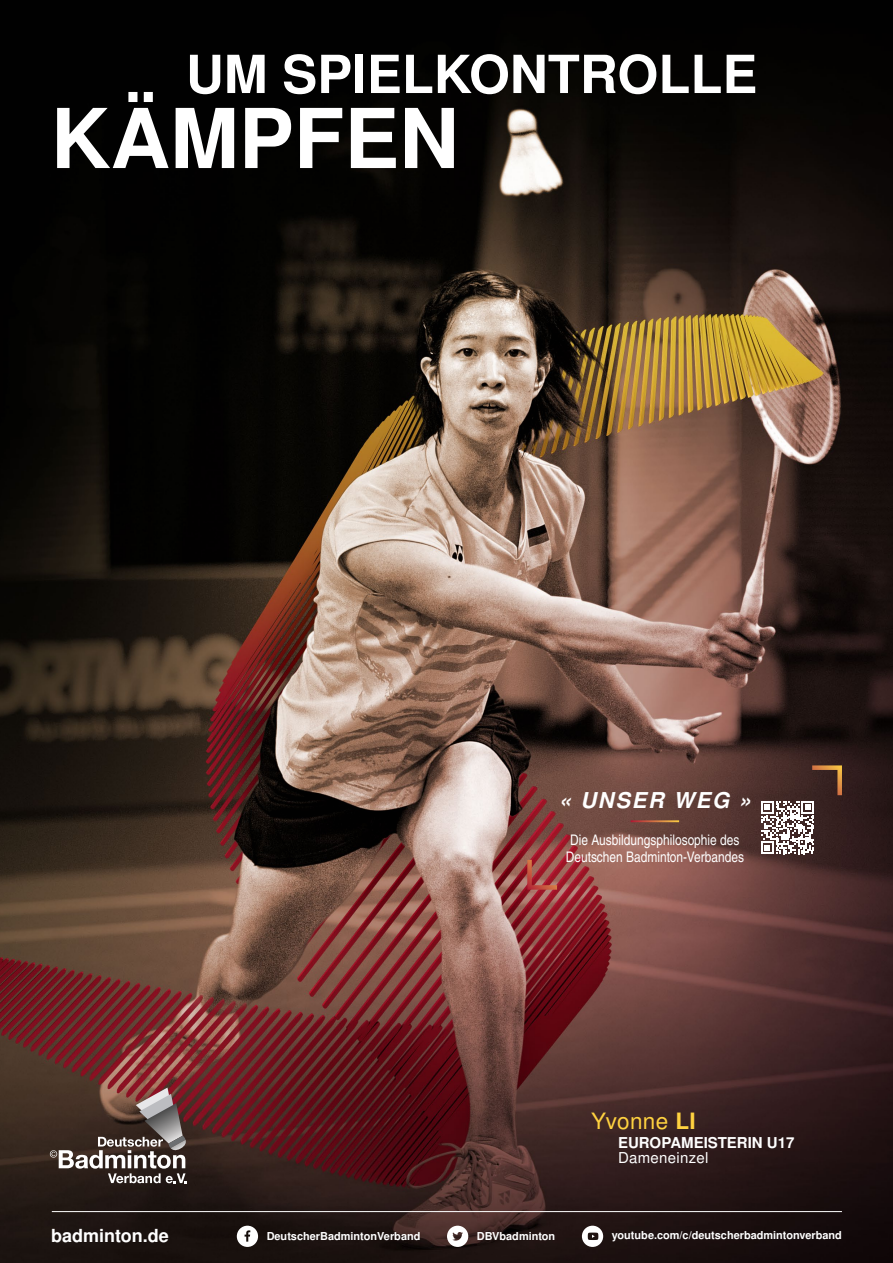
<style>
.page{position:relative;width:893px;height:1263px;background:#fff}
.page>*{position:absolute;margin:0;border:0;box-sizing:border-box;transform-origin:0 0}
.t1{font:700 82.5px "Nimbus San L";color:#fff}
.t2{font:700 52.5px "Nimbus San L";color:#fff}
.t3{font:22.5px "Nimbus San L";letter-spacing:.02em;color:#ffd240}
.t4{font:italic 700 21.9px "Nimbus San L";letter-spacing:.08em;color:#fff}
.t5{font:700 18px "Nimbus San L";color:#fff}
.t6{font:700 15px "Nimbus San L";color:#fff}
.t7{font:15px "Nimbus San L";letter-spacing:.02em;color:#fff}
.t8{font:condensed 14.55px/17.5px "Nimbus San L";color:#fff;text-align:center}
.t9{font:700 10.95px "Nimbus San L";color:#fff}
.s1{font-weight:700}
</style>
<div class="page">
<img style="left:0;top:0;width:893px;height:1263px">
<svg style="left:237px;top:1226px;width:21px;height:21px"></svg>
<svg style="left:447px;top:1226px;width:21px;height:21px"></svg>
<svg style="left:50px;top:1087px;width:137px;height:96px;background:#66544f"></svg>
<hr style="left:52px;top:1211px;width:790px;height:1px;background:#fff">
<svg style="left:582px;top:1226px;width:21px;height:21px"></svg>
<svg style="left:761px;top:801px;width:53px;height:53px"></svg>
<hr style="left:631px;top:820px;width:48px;height:2px;background:#fff">
<svg style="left:527px;top:860px;width:30px;height:30px"></svg>
<svg style="left:812px;top:765px;width:30px;height:30px"></svg>
<h2 class="t2" style="left:186px;top:42px;width:573px">UM SPIELKONTROLLE</h2>
<h1 class="t1" style="left:51px;top:87px;width:409px">KÄMPFEN</h1>
<h3 class="t4" style="left:559px;top:787px;width:194px">« UNSER WEG »</h3>
<h3 class="t8" style="left:566px;top:831px;width:180px">Die Ausbildungsphilosophie des<br>Deutschen Badminton-Verbandes</h3>
<h3 class="t3" style="left:591px;top:1107px;width:106px">Yvonne <span class="s1">LI</span></h3>
<h3 class="t6" style="left:618px;top:1133px;width:178px">EUROPAMEISTERIN U17</h3>
<h3 class="t7" style="left:618px;top:1148px;width:92px">Dameneinzel</h3>
<h3 class="t5" style="left:51px;top:1225px;width:119px">badminton.de</h3>
<p class="t9" style="left:267px;top:1229px;width:155px">DeutscherBadmintonVerband</p>
<p class="t9" style="left:477px;top:1229px;width:80px">DBVbadminton</p>
<p class="t9" style="left:612px;top:1228px;width:232px">youtube.com/c/deutscherbadmintonverband</p>
</div>
